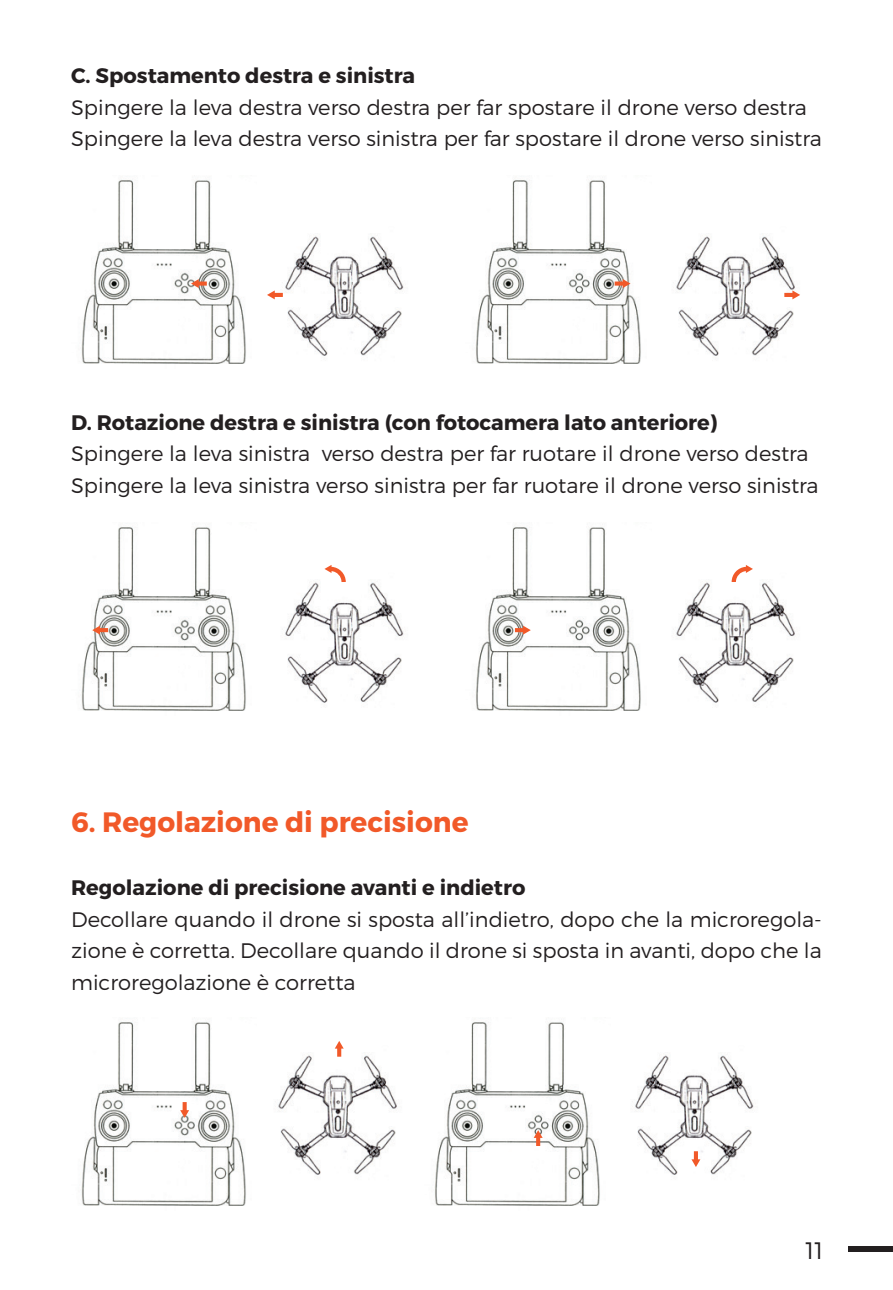
<style>
.page{position:relative;width:893px;height:1290px;background:#fff}
.page>*{position:absolute;margin:0;border:0;box-sizing:border-box;transform-origin:0 0}
.t1{font:700 28px "Montserrat";color:#f15929}
.t2{font:300 23.8px "Montserrat";color:#231f20}
.t3{font:300 21px/31.5px "Montserrat";color:#231f20}
.t4{font:700 21px "Montserrat";color:#231f20}
</style>
<div class="page">
<div style="left:849px;top:1247px;width:44px;height:5px;background:#231f20"></div>
<img style="left:274px;top:236px;width:130px;height:120px">
<img style="left:81px;top:180px;width:165px;height:184px">
<svg style="left:191px;top:279px;width:16px;height:9px"></svg>
<svg style="left:267px;top:290px;width:16px;height:9px"></svg>
<img style="left:676px;top:236px;width:119px;height:120px">
<img style="left:475px;top:180px;width:166px;height:184px">
<svg style="left:615px;top:279px;width:15px;height:9px"></svg>
<svg style="left:784px;top:290px;width:16px;height:9px"></svg>
<img style="left:285px;top:582px;width:119px;height:121px">
<img style="left:81px;top:527px;width:165px;height:184px">
<svg style="left:92px;top:626px;width:16px;height:8px"></svg>
<img style="left:676px;top:579px;width:119px;height:124px">
<img style="left:475px;top:527px;width:166px;height:184px">
<svg style="left:515px;top:626px;width:16px;height:8px"></svg>
<svg style="left:324px;top:565px;width:22px;height:17px"></svg>
<svg style="left:732px;top:565px;width:21px;height:17px"></svg>
<img style="left:81px;top:1022px;width:165px;height:184px">
<img style="left:434px;top:1022px;width:166px;height:184px">
<img style="left:278px;top:1048px;width:119px;height:127px">
<img style="left:635px;top:1055px;width:119px;height:120px">
<svg style="left:335px;top:1041px;width:9px;height:16px"></svg>
<svg style="left:180px;top:1102px;width:9px;height:16px"></svg>
<svg style="left:534px;top:1130px;width:9px;height:16px"></svg>
<svg style="left:691px;top:1151px;width:9px;height:16px"></svg>
<p class="t4" style="left:71px;top:63px;width:345px">C. Spostamento destra e sinistra</p>
<p class="t3" style="left:71px;top:91px;width:752px">Spingere la leva destra verso destra per far spostare il drone verso destra<br>Spingere la leva destra verso sinistra per far spostare il drone verso sinistra</p>
<p class="t4" style="left:71px;top:409px;width:648px">D. Rotazione destra e sinistra (con fotocamera lato anteriore)</p>
<p class="t3" style="left:71px;top:438px;width:749px">Spingere la leva sinistra verso destra per far ruotare il drone verso destra<br>Spingere la leva sinistra verso sinistra per far ruotare il drone verso sinistra</p>
<h1 class="t1" style="left:71px;top:805px;width:399px">6. Regolazione di precisione</h1>
<p class="t4" style="left:71px;top:875px;width:456px">Regolazione di precisione avanti e indietro</p>
<p class="t3" style="left:71px;top:903px;width:752px;text-align:justify">Decollare quando il drone si sposta all’indietro, dopo che la microregola&shy;zione è corretta. Decollare quando il drone si sposta in avanti, dopo che la microregolazione è corretta</p>
<p class="t2" style="left:806px;top:1236px;width:19px">11</p>
</div>
